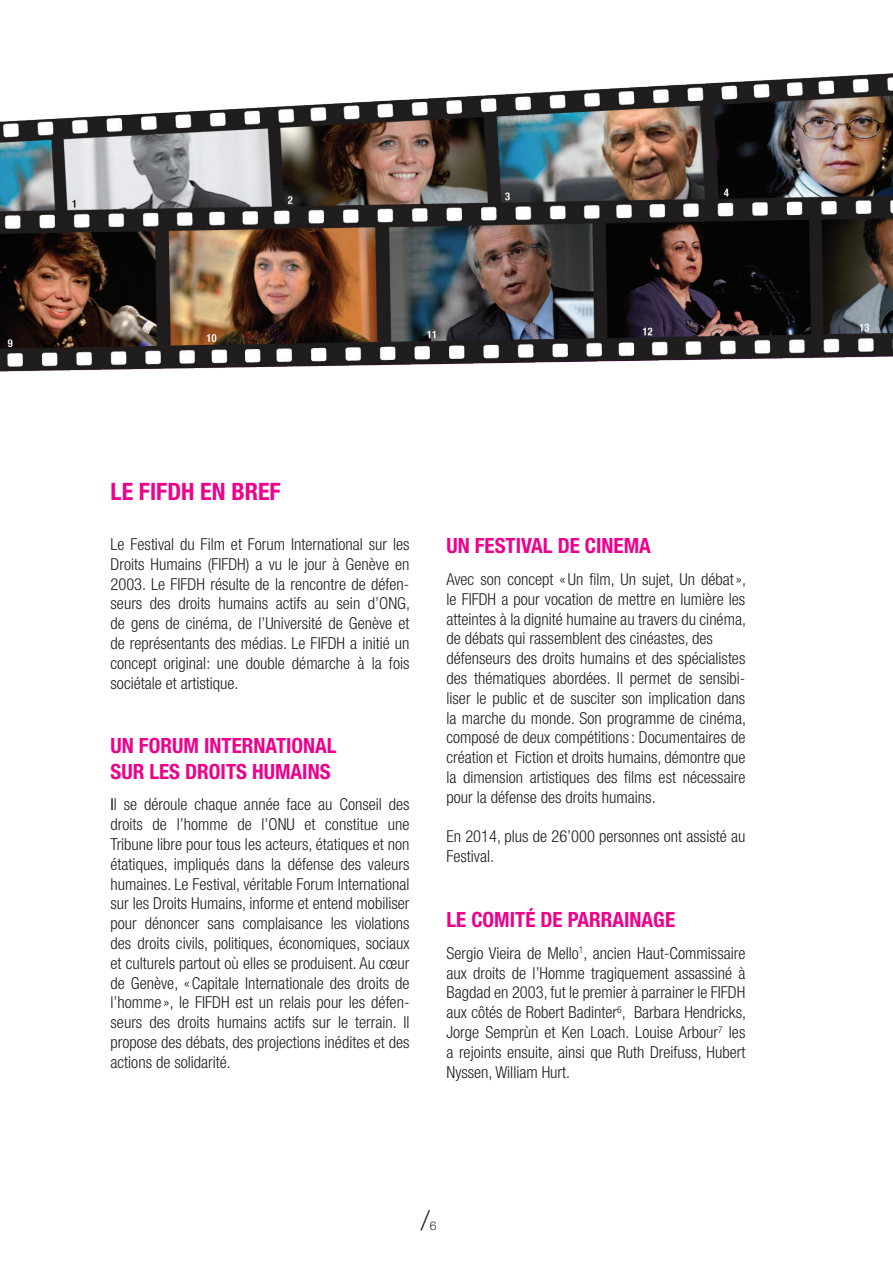
<style>
.page{position:relative;width:893px;height:1263px;background:#fff}
.page>*{position:absolute;margin:0;border:0;box-sizing:border-box;transform-origin:0 0}
.t1{font:300 27px "Helvetica Neue";color:#231f20}
.t2{font:700 condensed 24px "Helvetica Neue";color:#ed028c}
.t3{font:700 condensed 21px/25.2px "Helvetica Neue";color:#ed028c}
.t4{font:300 condensed 16.5px/19.8px "Helvetica Neue";color:#231f20;text-align:justify}
.t5{font:300 12px "Helvetica Neue";color:#231f20}
.s1{font-weight:400}
</style>
<div class="page">
<img style="left:0;top:73px;width:893px;height:299px">
<h2 class="t2" style="left:111px;top:477px;width:172px">LE FIFDH EN BREF</h2>
<p class="t4" style="left:111px;top:534px;width:301px">Le Festival du Film et Forum International sur les Droits Humains (FIFDH) a vu le jour à Genève en 2003. Le FIFDH résulte de la rencontre de défen&shy;seurs des droits humains actifs au sein d’ONG, de gens de cinéma, de l’Université de Genève et de représentants des médias. Le FIFDH a initié un concept original: une double démarche à la fois sociétale et artistique.</p>
<p class="t3" style="left:111px;top:733px;width:228px">UN FORUM INTERNATIONAL<br>SUR LES DROITS HUMAINS</p>
<p class="t4" style="left:111px;top:794px;width:300px"><span class="s1">I</span>l se déroule chaque année face au Conseil des droits de l’homme de l’ONU et constitue une Tribune libre pour tous les acteurs, étatiques et non étatiques, impliqués dans la défense des valeurs humaines. Le Festival, véritable Forum International sur les Droits Humains, informe et entend mobiliser pour dénoncer sans complaisance les violations des droits civils, politiques, économiques, sociaux et culturels partout où elles se produisent. Au cœur de Genève, «Capitale Internationale des droits de l’homme », le FIFDH est un relais pour les défen&shy;seurs des droits humains actifs sur le terrain. Il propose des débats, des projections inédites et des actions de solidarité.</p>
<p class="t3" style="left:446px;top:533px;width:206px">UN FESTIVAL DE CINEMA</p>
<p class="t4" style="left:446px;top:569px;width:301px;text-align:left">Avec son concept « Un film, Un sujet, Un débat», le FIFDH a pour vocation de mettre en lumière les atteintes à la dignité humaine au travers du cinéma, de débats qui rassemblent des cinéastes, des défenseurs des droits humains et des spécialistes des thématiques abordées. Il permet de sensibi&shy;liser le public et de susciter son implication dans la marche du monde. Son programme de cinéma, composé de deux compétitions: Documentaires de création et Fiction et droits humains, démontre que la dimension artistiques des films est nécessaire pour la défense des droits humains.</p>
<p class="t4" style="left:446px;top:826px;width:300px">En 2014, plus de 26’000 personnes ont assisté au<br>Festival.</p>
<p class="t3" style="left:446px;top:907px;width:230px">LE COMITÉ DE PARRAINAGE</p>
<p class="t4" style="left:446px;top:943px;width:301px">Sergio Vieira de Mello<sup>1</sup>, ancien Haut-Commissaire aux droits de l’Homme tragiquement assassiné à Bagdad en 2003, fut le premier à parrainer le FIFDH aux côtés de Robert Badinter<sup>6</sup>, Barbara Hendricks, Jorge Semprùn et Ken Loach. Louise Arbour<sup>7</sup> les a rejoints ensuite, ainsi que Ruth Dreifuss, Hubert Nyssen, William Hurt.</p>
<h1 class="t1" style="left:421px;top:1198px;width:10px">/</h1>
<p class="t5" style="left:430px;top:1215px;width:8px">6</p>
</div>
